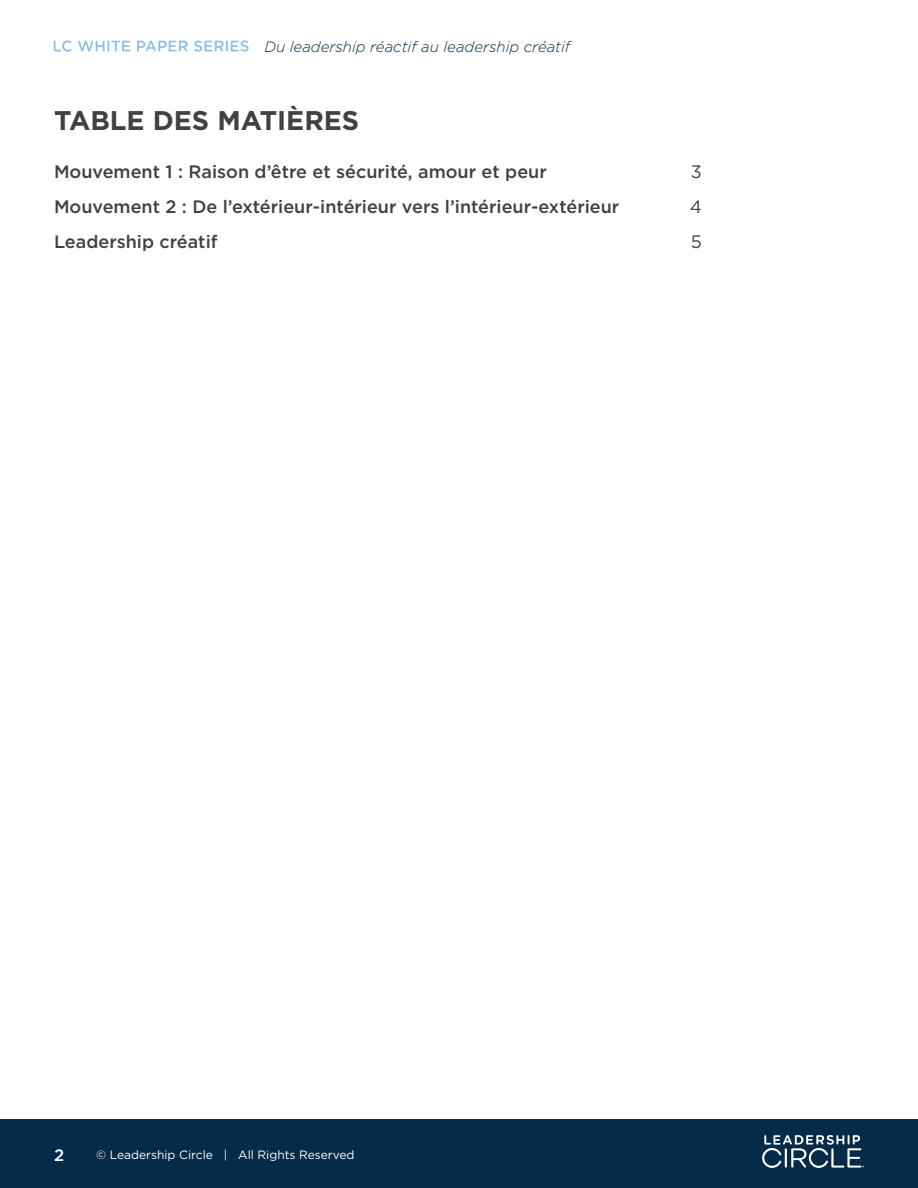
<style>
.page{position:relative;width:918px;height:1188px;background:#fff}
.page>*{position:absolute;margin:0;border:0;box-sizing:border-box;transform-origin:0 0}
.t1{font:700 27px "Gotham";color:#414042}
.t2{font:500 18px "Gotham";color:#414042}
.t3{font:18px "Gotham";color:#414042}
.t4{font:500 16.5px "Gotham";color:#fff}
.t5{font:italic 300 15px "Gotham";color:#052b48}
.t6{font:12px "Gotham";color:#fff}
</style>
<div class="page">
<svg style="left:54px;top:41px;width:18px;height:11px"></svg>
<svg style="left:78px;top:41px;width:52px;height:11px"></svg>
<svg style="left:137px;top:41px;width:51px;height:10px"></svg>
<svg style="left:194px;top:41px;width:55px;height:11px"></svg>
<div style="left:0;top:1119px;width:918px;height:69px;background:#052b48"></div>
<svg style="left:762px;top:1135px;width:102px;height:33px"></svg>
<p class="t5" style="left:265px;top:37px;width:307px">Du leadership réactif au leadership créatif</p>
<h1 class="t1" style="left:54px;top:102px;width:307px">TABLE DES MATIÈRES</h1>
<p class="t2" style="left:54px;top:160px;width:494px">Mouvement 1 : Raison d’être et sécurité, amour et peur</p>
<p class="t3" style="left:691px;top:160px;width:13px">3</p>
<p class="t2" style="left:54px;top:195px;width:567px">Mouvement 2 : De l’extérieur-intérieur vers l’intérieur-extérieur</p>
<p class="t3" style="left:690px;top:195px;width:14px">4</p>
<p class="t2" style="left:54px;top:230px;width:165px">Leadership créatif</p>
<p class="t3" style="left:691px;top:231px;width:13px">5</p>
<p class="t4" style="left:54px;top:1144px;width:12px">2</p>
<p class="t6" style="left:96px;top:1147px;width:260px">© Leadership Circle | All Rights Reserved</p>
</div>
